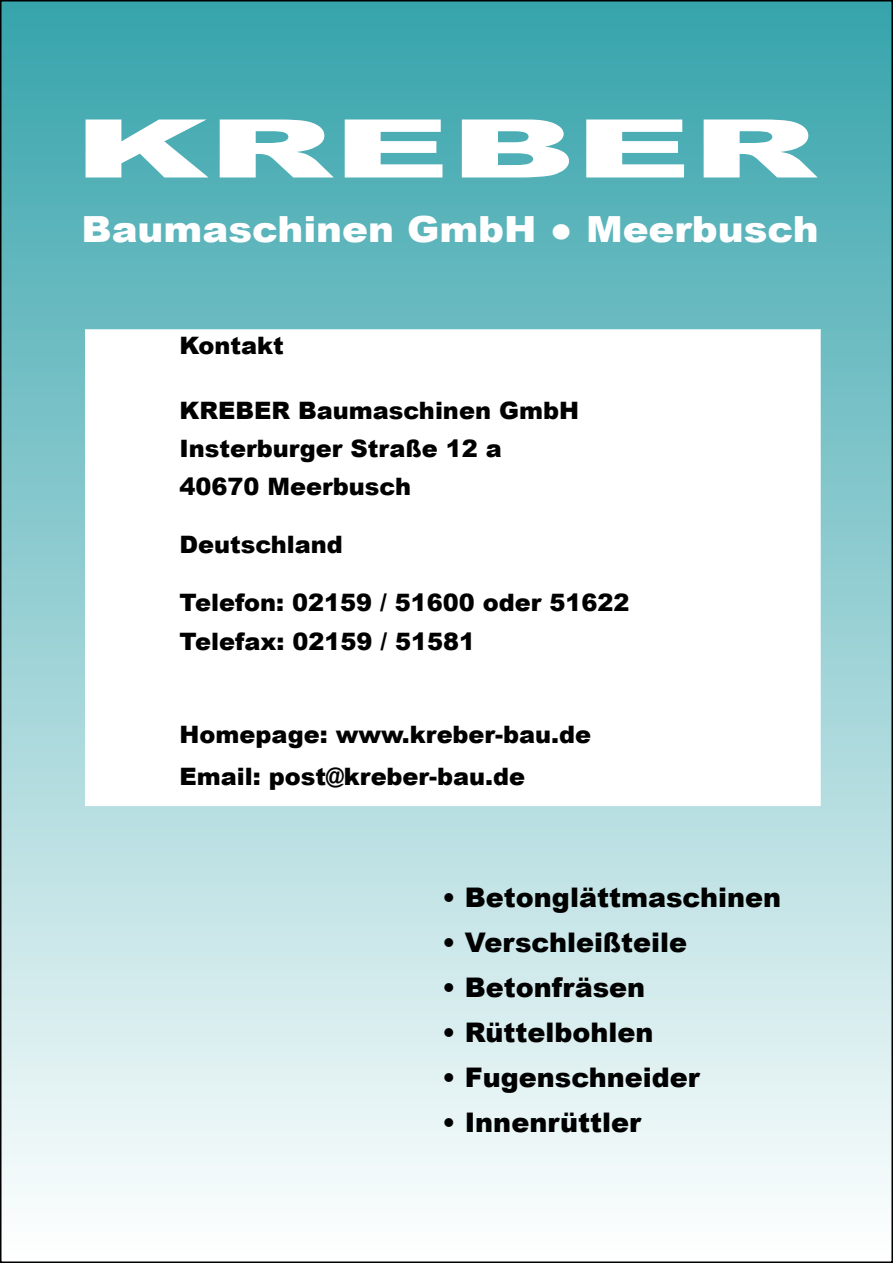
<style>
.page{position:relative;width:893px;height:1263px;background:#fff}
.page>*{position:absolute;margin:0;border:0;box-sizing:border-box;transform-origin:0 0}
.t1{font:900 81px "Arial";letter-spacing:-.005em;color:#fff;scale:2 1}
.t2{font:900 36px "Arial";color:#fff;scale:1.08 1}
.t3{font:900 27px "Arial";color:#000}
.t4{font:900 24px "Arial";color:#000}
</style>
<div class="page">
<div style="left:1px;top:1px;width:891px;height:1261px;background:linear-gradient(to bottom,#37a4ac,#fff)"></div>
<div style="left:86px;top:330px;width:734px;height:475px;background:#fff"></div>
<p class="t1" style="left:74px;top:90px;width:373px">KREBER</p>
<p class="t2" style="left:81px;top:203px;width:684px">Baumaschinen GmbH ● Meerbusch</p>
<p class="t4" style="left:179px;top:328px;width:106px">Kontakt</p>
<p class="t4" style="left:179px;top:393px;width:401px">KREBER Baumaschinen GmbH</p>
<p class="t4" style="left:179px;top:431px;width:324px">Insterburger Straße 12 a</p>
<p class="t4" style="left:179px;top:469px;width:233px">40670 Meerbusch</p>
<p class="t4" style="left:179px;top:527px;width:165px">Deutschland</p>
<p class="t4" style="left:179px;top:585px;width:452px">Telefon: 02159 / 51600 oder 51622</p>
<p class="t4" style="left:179px;top:624px;width:297px">Telefax: 02159 / 51581</p>
<p class="t4" style="left:179px;top:717px;width:413px">Homepage: www.kreber-bau.de</p>
<p class="t4" style="left:179px;top:759px;width:347px">Email: post@kreber-bau.de</p>
<p class="t3" style="left:442px;top:877px;width:340px">• Betonglättmaschinen</p>
<p class="t3" style="left:442px;top:922px;width:246px">• Verschleißteile</p>
<p class="t3" style="left:442px;top:967px;width:204px">• Betonfräsen</p>
<p class="t3" style="left:442px;top:1013px;width:213px">• Rüttelbohlen</p>
<p class="t3" style="left:442px;top:1058px;width:259px">• Fugenschneider</p>
<p class="t3" style="left:442px;top:1103px;width:200px">• Innenrüttler</p>
</div>
